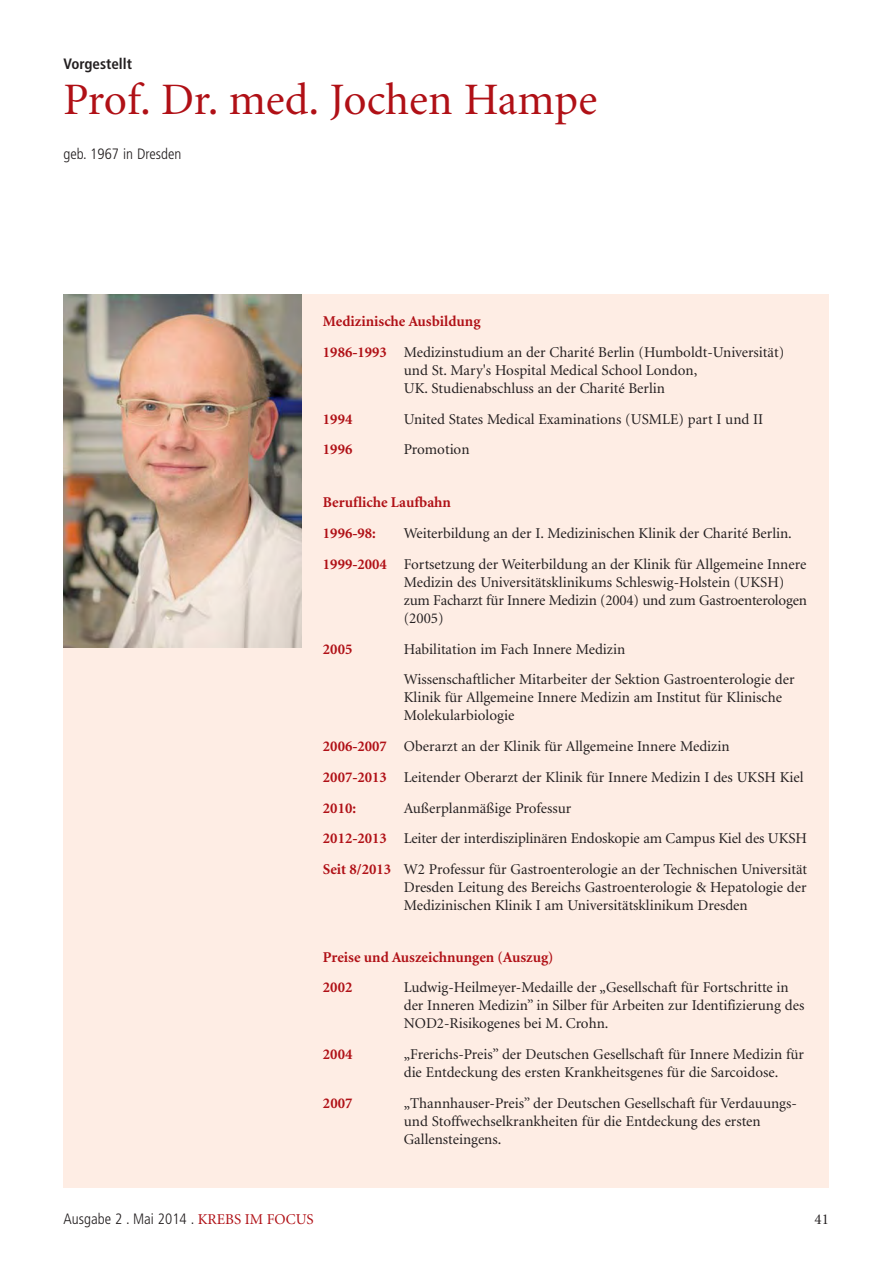
<style>
.page{position:relative;width:893px;height:1263px;background:#fff}
.page>*{position:absolute;margin:0;border:0;box-sizing:border-box;transform-origin:0 0}
.t1{font:45px "Minion";color:#b01016}
.t2{font:15px/18px "Minion";color:#231f20}
.t3{font:700 15px/30.8px "Minion";color:#b01016}
.t4{font:300 condensed 15px "Frutiger";color:#231f20}
.t5{font:700 condensed 15px "Frutiger";color:#231f20}
.s1{font-weight:700;color:#b01016}
.s2{font-family:"Minion";font-weight:400;font-stretch:normal;color:#b01016}
</style>
<div class="page">
<div style="left:64px;top:294px;width:765px;height:893px;background:#feede4"></div>
<img style="left:64px;top:294px;width:238px;height:353px">
<p class="t5" style="left:64px;top:58px;width:70px">Vorgestellt</p>
<h1 class="t1" style="left:64px;top:82px;width:535px">Prof. Dr. med. Jochen Hampe</h1>
<p class="t4" style="left:64px;top:148px;width:119px">geb. 1967 in Dresden</p>
<p class="t2" style="left:323px;top:307px;width:463px;line-height:30.8px"><span class="s1">Medizinische Ausbildung<br>1986-1993</span> Medizinstudium an der Charité Berlin (Humboldt-Universität)</p>
<p class="t2" style="left:404px;top:362px;width:295px">und St. Mary's Hospital Medical School London,<br>UK. Studienabschluss an der Charité Berlin</p>
<p class="t3" style="left:323px;top:405px;width:31px">1994</p>
<p class="t2" style="left:404px;top:411px;width:361px">United States Medical Examinations (USMLE) part I und II</p>
<p class="t3" style="left:323px;top:435px;width:31px">1996</p>
<p class="t2" style="left:404px;top:442px;width:67px">Promotion</p>
<p class="t3" style="left:323px;top:488px;width:130px">Berufliche Laufbahn<br>1996-98:</p>
<p class="t2" style="left:323px;top:519px;width:485px;line-height:30.8px;text-indent:81px">Weiterbildung an der I. Medizinischen Klinik der Charité Berlin.<br><span class="s1">1999-2004</span> Fortsetzung der Weiterbildung an der Klinik für Allgemeine Innere</p>
<p class="t2" style="left:404px;top:574px;width:405px">Medizin des Universitätsklinikums Schleswig-Holstein (UKSH) zum Facharzt für Innere Medizin (2004) und zum Gastroenterologen (2005)</p>
<p class="t3" style="left:323px;top:635px;width:31px">2005</p>
<p class="t2" style="left:404px;top:635px;width:392px;line-height:30.8px">Habilitation im Fach Innere Medizin<br>Wissenschaftlicher Mitarbeiter der Sektion Gastroenterologie der</p>
<p class="t2" style="left:404px;top:690px;width:380px">Klinik für Allgemeine Innere Medizin am Institut für Klinische<br>Molekularbiologie</p>
<p class="t2" style="left:323px;top:732px;width:482px;line-height:30.8px"><span class="s1">2006-2007</span> Oberarzt an der Klinik für Allgemeine Innere Medizin<br><span class="s1">2007-2013</span> Leitender Oberarzt der Klinik für Innere Medizin I des UKSH Kiel<br><span class="s1">2010:</span></p>
<p class="t2" style="left:323px;top:794px;width:486px;line-height:30.8px;text-indent:81px">Außerplanmäßige Professur<br><span class="s1">2012-2013</span> Leiter der interdisziplinären Endoskopie am Campus Kiel des UKSH<br><span class="s1">Seit 8/2013</span> W2 Professur für Gastroenterologie an der Technischen Universität</p>
<p class="t2" style="left:404px;top:880px;width:404px">Dresden Leitung des Bereichs Gastroenterologie &amp; Hepatologie der<br>Medizinischen Klinik I am Universitätsklinikum Dresden</p>
<p class="t3" style="left:323px;top:943px;width:232px">Preise und Auszeichnungen (Auszug)<br>2002</p>
<p class="t2" style="left:404px;top:980px;width:402px">Ludwig-Heilmeyer-Medaille der „Gesellschaft für Fortschritte in der Inneren Medizin” in Silber für Arbeiten zur Identifizierung des<br>NOD2-Risikogenes bei M. Crohn.</p>
<p class="t3" style="left:323px;top:1040px;width:31px">2004</p>
<p class="t2" style="left:404px;top:1047px;width:402px">„Frerichs-Preis” der Deutschen Gesellschaft für Innere Medizin für die Entdeckung des ersten Krankheitsgenes für die Sarcoidose.</p>
<p class="t3" style="left:323px;top:1089px;width:31px">2007</p>
<p class="t2" style="left:404px;top:1095px;width:395px">„Thannhauser-Preis” der Deutschen Gesellschaft für Verdauungs&shy;und Stoffwechselkrankheiten für die Entdeckung des ersten<br>Gallensteingens.</p>
<p class="t4" style="left:64px;top:1212px;width:252px">Ausgabe 2 . Mai 2014 . <span class="s2">KREBS IM FOCUS</span></p>
<p class="t2" style="left:815px;top:1211px;width:16px">41</p>
</div>
